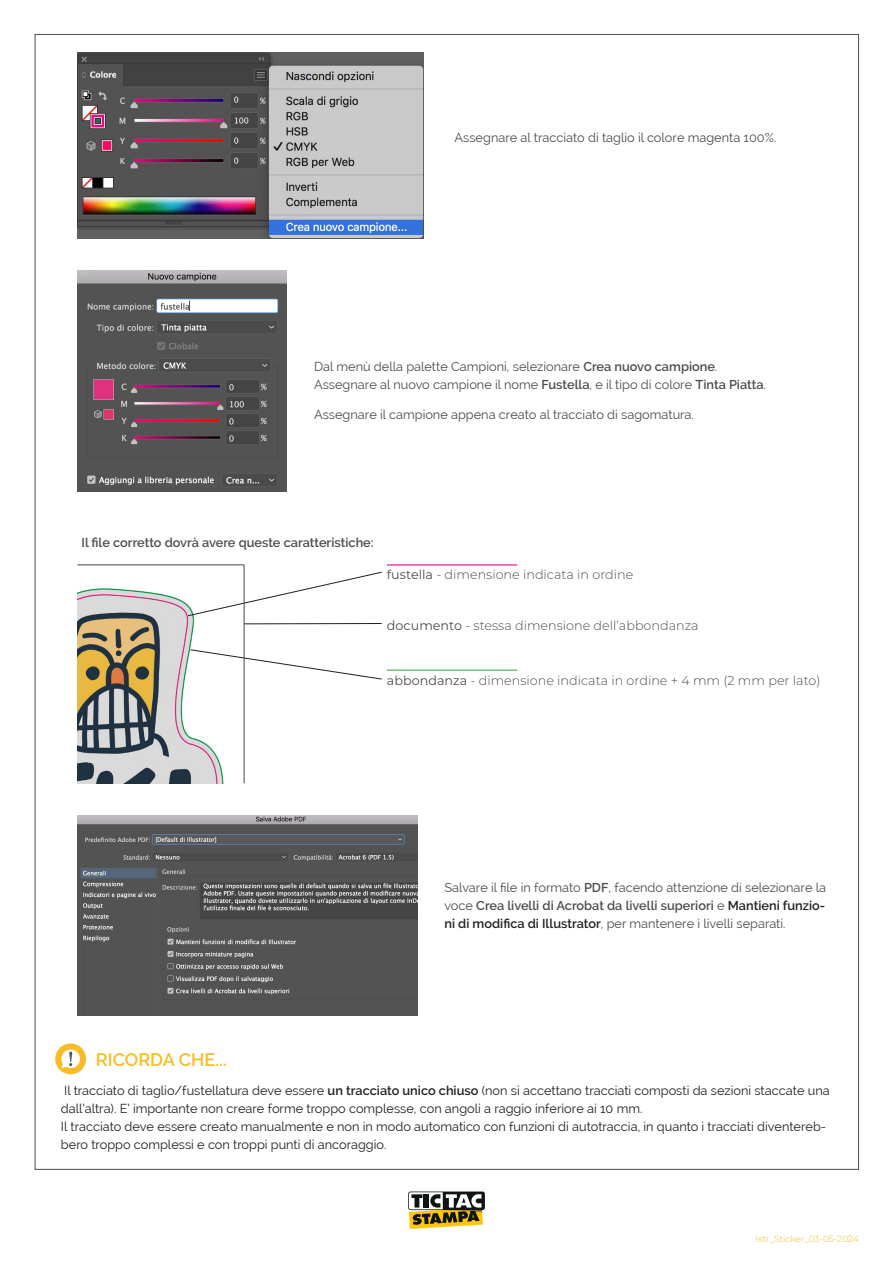
<style>
.page{position:relative;width:893px;height:1263px;background:#fff}
.page>*{position:absolute;margin:0;border:0;box-sizing:border-box;transform-origin:0 0}
.t1{font:600 18px "Raleway";color:#f7bc28}
.t2{font:12.75px/18px "Raleway";color:#4b4c4d;text-align:justify}
.t3{font:12.75px/18px "Raleway";color:#231f20}
.t4{font:300 12.75px "Montserrat";color:#4b4c4d}
.t5{font:600 12.75px "Raleway";color:#4b4c4d}
.t6{font:300 9px "Montserrat";color:#f7bc28}
.s1{font-weight:600}
.s2{font-weight:400}
.s3{font-weight:600;color:#231f20}
</style>
<div class="page">
<svg style="left:408px;top:1191px;width:77px;height:38px"></svg>
<img style="left:77px;top:564px;width:183px;height:219px">
<img style="left:77px;top:52px;width:346px;height:186px">
<img style="left:77px;top:270px;width:209px;height:221px">
<img style="left:77px;top:816px;width:341px;height:200px">
<svg style="left:190px;top:649px;width:192px;height:31px"></svg>
<svg style="left:187px;top:571px;width:195px;height:46px"></svg>
<hr style="left:244px;top:623px;width:138px;height:1px;background:#231f20">
<hr style="left:387px;top:564px;width:130px;height:1px;background:#ed028c">
<hr style="left:387px;top:670px;width:130px;height:1px;background:#40ae49">
<hr style="left:77px;top:565px;width:167px;height:1px;background:#43474b">
<hr style="left:244px;top:565px;width:1px;height:218px;background:#43474b">
<svg style="left:55px;top:1043px;width:32px;height:32px"></svg>
<p class="t2" style="left:455px;top:128px;width:323px">Assegnare al tracciato di taglio il colore magenta 100%.</p>
<p class="t2" style="left:314px;top:357px;width:405px">Dal menù della palette Campioni, selezionare <span class="s1">Crea nuovo campione</span>.</p>
<p class="t2" style="left:314px;top:375px;width:453px">Assegnare al nuovo campione il nome <span class="s1">Fustella</span>, e il tipo di colore <span class="s1">Tinta Piatta</span>.</p>
<p class="t2" style="left:314px;top:406px;width:381px">Assegnare il campione appena creato al tracciato di sagomatura.</p>
<p class="t5" style="left:82px;top:535px;width:294px">Il file corretto dovrà avere queste caratteristiche:</p>
<p class="t4" style="left:387px;top:565px;width:248px"><span class="s2">fustella</span> - dimensione indicata in ordine</p>
<p class="t4" style="left:387px;top:617px;width:313px"><span class="s2">documento</span> - stessa dimensione dell’abbondanza</p>
<p class="t4" style="left:387px;top:671px;width:435px"><span class="s2">abbondanza</span> - dimensione indicata in ordine + 4 mm (2 mm per lato)</p>
<p class="t1" style="left:96px;top:1049px;width:132px">RICORDA CHE...</p>
<p class="t2" style="left:444px;top:879px;width:383px">Salvare il file in formato <span class="s1">PDF</span>, facendo attenzione di selezionare la voce <span class="s1">Crea livelli di Acrobat da livelli superiori</span> e <span class="s3">Mantieni funzio&shy;ni di modifica di Illustrator</span>, per mantenere i livelli separati.</p>
<p class="t3" style="left:61px;top:1082px;width:770px">Il tracciato di taglio/fustellatura deve essere <span class="s1">un tracciato unico chiuso</span> (non si accettano tracciati composti da sezioni staccate una dall’altra). E’ importante non creare forme troppo complesse, con angoli a raggio inferiore ai 10 mm.</p>
<p class="t3" style="left:61px;top:1118px;width:767px">Il tracciato deve essere creato manualmente e non in modo automatico con funzioni di autotraccia, in quanto i tracciati diventereb&shy;bero troppo complessi e con troppi punti di ancoraggio.</p>
<p class="t6" style="left:755px;top:1232px;width:105px">Istr_Sticker_03-05-2024</p>
</div>
